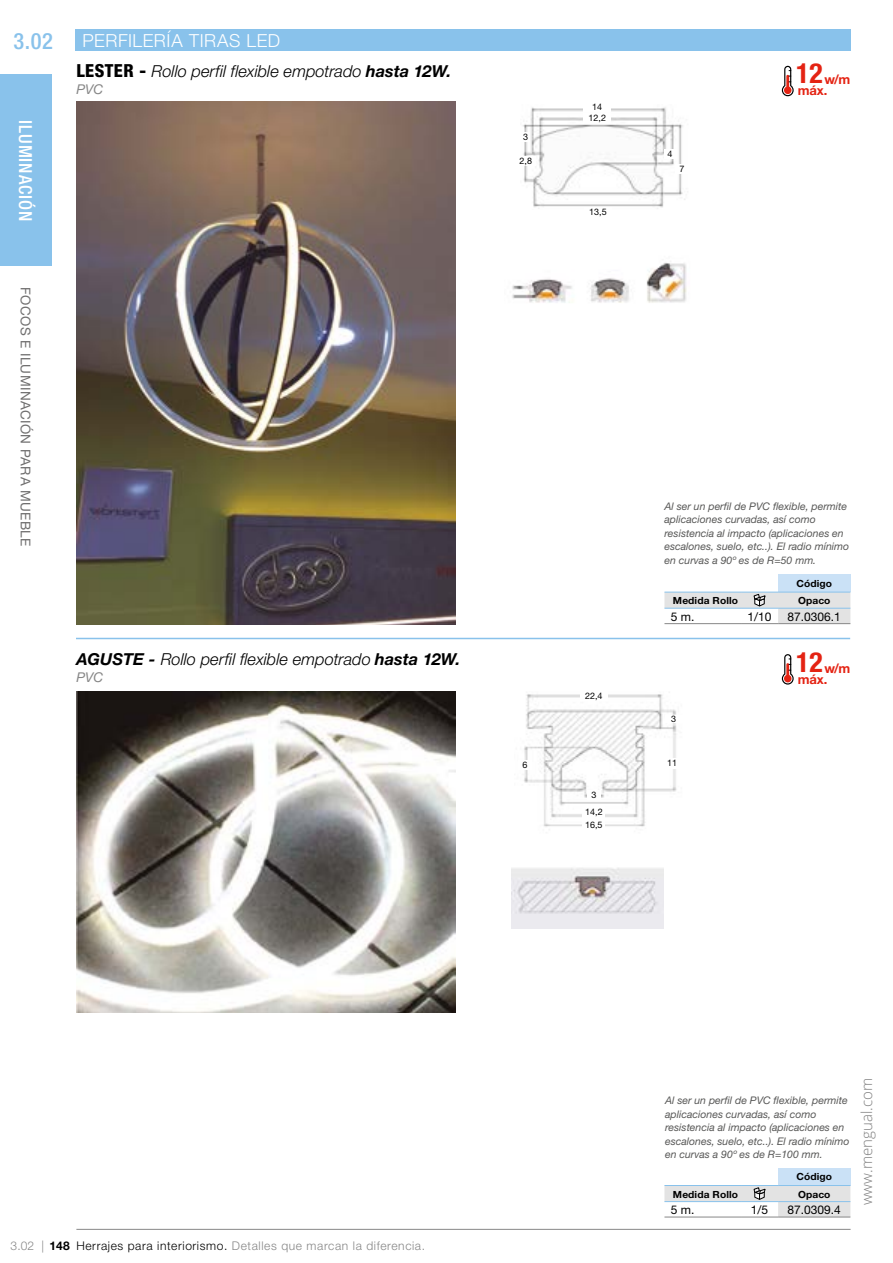
<style>
.page{position:relative;width:893px;height:1263px;background:#fff}
.page>*{position:absolute;margin:0;border:0;box-sizing:border-box;transform-origin:0 0}
.t1{font:500 condensed 22.5px "Helvetica Neue LT Pro";color:#89c2eb}
.t2{font:300 18px "Helvetica Neue LT Pro";letter-spacing:.03em;color:#fff}
.t3{font:500 condensed 18px "Helvetica Neue LT Pro";letter-spacing:.05em;color:#fff}
.t4{font:italic 300 16.5px "Helvetica Neue LT Pro";letter-spacing:.005em;color:#000}
.t5{font:300 15px "Open Sans";color:#808080}
.t6{font:13.5px "Helvetica Neue LT Pro";letter-spacing:.03em;color:#706f6f}
.t7{font:italic 13.5px "Helvetica Neue LT Pro";color:#878787}
.t8{font:700 13.05px/11.1px "Helvetica Neue LT Pro";letter-spacing:-.01em;color:#e42313}
.t9{font:300 12px "Helvetica Neue LT Pro";letter-spacing:.05em;color:#878787}
.t10{font:12px "Helvetica Neue LT Pro";color:#000}
.t11{font:italic 10.5px/13.5px "Helvetica Neue LT Pro";color:#575756}
.t12{font:700 9.9px "Helvetica Neue LT Pro";letter-spacing:.01em;color:#000;scale:1.04 1}
.t13{font:9px/11.2px "Helvetica Neue LT Pro";color:#000;text-align:center}
.s1{font-weight:800;font-style:normal;font-stretch:condensed;font-size:18px}
.s2{font-weight:700}
.s3{font-stretch:condensed;font-size:27.75px}
.s4{font-weight:700;color:#000}
.s5{color:#000}
</style>
<div class="page">
<img style="left:76px;top:692px;width:379px;height:320px">
<img style="left:76px;top:102px;width:379px;height:522px">
<div style="left:75px;top:29px;width:775px;height:22px;background:#89c2eb"></div>
<div style="left:0;top:74px;width:52px;height:192px;background:#89c2eb"></div>
<hr style="left:76px;top:638px;width:774px;height:1px;background:#89c2eb">
<hr style="left:76px;top:1229px;width:775px;height:1px;background:#878787">
<div style="left:778px;top:574px;width:72px;height:18px;background:#cae1f6"></div>
<svg style="left:664px;top:592px;width:186px;height:32px"></svg>
<div style="left:778px;top:1167px;width:72px;height:18px;background:#cae1f6"></div>
<hr style="left:664px;top:1217px;width:77px;height:1px;background:#878787">
<hr style="left:741px;top:1217px;width:37px;height:1px;background:#878787">
<hr style="left:778px;top:1217px;width:72px;height:1px;background:#878787">
<svg style="left:664px;top:1185px;width:186px;height:32px"></svg>
<img style="left:512px;top:867px;width:152px;height:61px">
<img style="left:524px;top:694px;width:153px;height:133px">
<div style="left:580px;top:691px;width:28px;height:10px;background:#fff"></div>
<div style="left:665px;top:716px;width:18px;height:7px;background:#fff"></div>
<div style="left:663px;top:758px;width:18px;height:10px;background:#fff"></div>
<div style="left:587px;top:790px;width:14px;height:10px;background:#fff"></div>
<div style="left:518px;top:760px;width:14px;height:10px;background:#fff"></div>
<div style="left:582px;top:819px;width:23px;height:11px;background:#fff"></div>
<div style="left:583px;top:807px;width:22px;height:11px;background:#fff"></div>
<img style="left:512px;top:263px;width:175px;height:40px">
<img style="left:523px;top:107px;width:162px;height:102px">
<div style="left:583px;top:102px;width:28px;height:10px;background:#fff"></div>
<div style="left:583px;top:113px;width:28px;height:10px;background:#fff"></div>
<div style="left:584px;top:207px;width:28px;height:9px;background:#fff"></div>
<div style="left:516px;top:156px;width:20px;height:10px;background:#fff"></div>
<div style="left:675px;top:164px;width:13px;height:10px;background:#fff"></div>
<div style="left:521px;top:132px;width:9px;height:9px;background:#fff"></div>
<div style="left:664px;top:149px;width:12px;height:10px;background:#fff"></div>
<svg style="left:782px;top:66px;width:12px;height:30px"></svg>
<div style="left:784px;top:86px;width:7px;height:8px;background:#e42313;border-radius:50%"></div>
<svg style="left:782px;top:654px;width:12px;height:30px"></svg>
<div style="left:784px;top:675px;width:7px;height:7px;background:#e42313;border-radius:50%"></div>
<h1 class="t1" style="left:14px;top:27px;width:41px">3.02</h1>
<h2 class="t3" style="left:36px;top:120px;width:102px;rotate:90deg">ILUMINACIÓN</h2>
<h2 class="t2" style="left:83px;top:30px;width:199px">PERFILERÍA TIRAS LED</h2>
<h3 class="t4" style="left:77px;top:61px;width:376px"><span class="s1">LESTER -</span> Rollo perfil flexible empotrado <span class="s2">hasta 12W.</span></h3>
<p class="t7" style="left:77px;top:81px;width:28px">PVC</p>
<p class="t6" style="left:34px;top:287px;width:261px;rotate:90deg">FOCOS E ILUMINACIÓN PARA MUEBLE</p>
<h3 class="t4" style="left:77px;top:650px;width:385px"><span class="s2">AGUSTE -</span> Rollo perfil flexible empotrado <span class="s2">hasta 12W.</span></h3>
<p class="t7" style="left:77px;top:669px;width:28px">PVC</p>
<p class="t13" style="left:523px;top:131px;width:7px">3</p>
<p class="t13" style="left:520px;top:156px;width:14px">2,8</p>
<p class="t13" style="left:588px;top:101px;width:19px">14<br>12,2</p>
<p class="t13" style="left:589px;top:206px;width:19px">13,5</p>
<p class="t13" style="left:667px;top:148px;width:7px">4</p>
<p class="t13" style="left:679px;top:163px;width:7px">7</p>
<p class="t8" style="left:796px;top:74px;width:55px"><span class="s3">12</span> w/m máx.</p>
<p class="t13" style="left:522px;top:759px;width:7px">6</p>
<p class="t13" style="left:585px;top:690px;width:19px">22,4</p>
<p class="t13" style="left:591px;top:789px;width:7px">3</p>
<p class="t13" style="left:585px;top:806px;width:19px">14,2</p>
<p class="t13" style="left:585px;top:819px;width:19px">16,5</p>
<p class="t11" style="left:664px;top:499px;width:186px">Al ser un perfil de PVC flexible, permite aplicaciones curvadas, así como resistencia al impacto (aplicaciones en escalones, suelo, etc..). El radio mínimo en curvas a 90º es de R=50 mm.</p>
<p class="t12" style="left:796px;top:577px;width:36px">Código</p>
<p class="t12" style="left:673px;top:595px;width:64px">Medida Rollo</p>
<p class="t12" style="left:798px;top:595px;width:33px">Opaco</p>
<p class="t10" style="left:671px;top:609px;width:25px">5 m.</p>
<p class="t10" style="left:748px;top:609px;width:26px">1/10</p>
<p class="t10" style="left:788px;top:609px;width:55px">87.0306.1</p>
<p class="t13" style="left:671px;top:713px;width:7px">3</p>
<p class="t13" style="left:667px;top:757px;width:12px">11</p>
<p class="t8" style="left:796px;top:662px;width:55px"><span class="s3">12</span> w/m máx.</p>
<p class="t9" style="left:11px;top:1239px;width:416px">3.02 | <span class="s4">148</span> <span class="s5">Herrajes para interiorismo.</span> Detalles que marcan la diferencia.</p>
<p class="t11" style="left:665px;top:1094px;width:186px">Al ser un perfil de PVC flexible, permite aplicaciones curvadas, así como resistencia al impacto (aplicaciones en escalones, suelo, etc..). El radio mínimo en curvas a 90º es de R=100 mm.</p>
<p class="t12" style="left:796px;top:1171px;width:36px">Código</p>
<p class="t12" style="left:673px;top:1188px;width:64px">Medida Rollo</p>
<p class="t12" style="left:798px;top:1188px;width:33px">Opaco</p>
<p class="t10" style="left:671px;top:1203px;width:25px">5 m.</p>
<p class="t10" style="left:751px;top:1203px;width:19px">1/5</p>
<p class="t10" style="left:788px;top:1203px;width:55px">87.0309.4</p>
<h3 class="t5" style="left:856px;top:1205px;width:129px;rotate:-90deg">www.mengual.com</h3>
</div>
